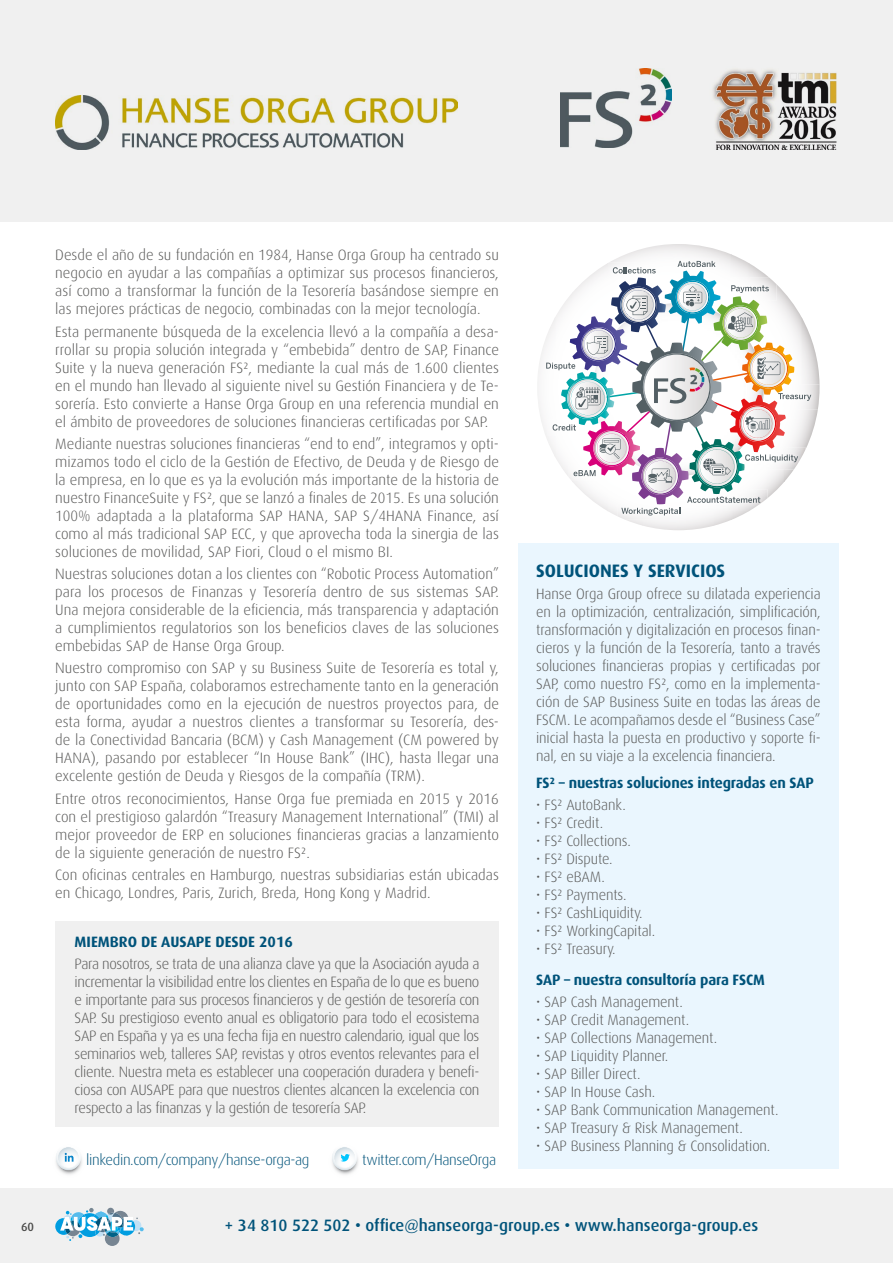
<style>
.page{position:relative;width:893px;height:1263px;background:#fff}
.page>*{position:absolute;margin:0;border:0;box-sizing:border-box;transform-origin:0 0}
.t1{font:700 18px "Dax";color:#00537a}
.t2{font:500 16.5px "Dax";color:#00537a}
.t3{font:300 15px/18px "Dax";letter-spacing:-.01em;color:#575756;text-align:justify}
.t4{font:700 15px "Dax";letter-spacing:-.01em;color:#00537a}
.t5{font:300 15px "Dax";letter-spacing:-.025em;color:#00537a}
.t6{font:500 12px "Dax";color:#4a4a49}
</style>
<div class="page">
<div style="left:519px;top:543px;width:320px;height:625px;background:#eaf6fe"></div>
<div style="left:55px;top:921px;width:444px;height:206px;background:#f0f0f0"></div>
<svg style="left:327px;top:1143px;width:35px;height:35px"></svg>
<svg style="left:332px;top:1145px;width:25px;height:25px"></svg>
<svg style="left:51px;top:1143px;width:35px;height:35px"></svg>
<svg style="left:56px;top:1145px;width:25px;height:25px"></svg>
<div style="left:0;top:1188px;width:893px;height:75px;background:#f0f0f0"></div>
<svg style="left:55px;top:1208px;width:89px;height:38px"></svg>
<div style="left:0;top:0;width:893px;height:221px;background:#f0f0f0"></div>
<img style="left:55px;top:96px;width:402px;height:53px">
<img style="left:713px;top:69px;width:124px;height:80px">
<img style="left:561px;top:68px;width:111px;height:80px">
<img style="left:612px;top:244px;width:119px;height:17px">
<img style="left:731px;top:254px;width:14px;height:7px">
<img style="left:811px;top:338px;width:8px;height:47px">
<img style="left:811px;top:409px;width:7px;height:27px">
<img style="left:714px;top:520px;width:16px;height:6px">
<img style="left:675px;top:258px;width:43px;height:3px">
<svg style="left:818px;top:385px;width:1px;height:23px"></svg>
<svg style="left:546px;top:261px;width:265px;height:259px"></svg>
<p class="t3" style="left:55px;top:246px;width:445px">Desde el año de su fundación en 1984, Hanse Orga Group ha centrado su negocio en ayudar a las compañías a optimizar sus procesos financieros, así como a transformar la función de la Tesorería basándose siempre en las mejores prácticas de negocio, combinadas con la mejor tecnología.</p>
<p class="t3" style="left:55px;top:323px;width:445px">Esta permanente búsqueda de la excelencia llevó a la compañía a desa&shy;rrollar su propia solución integrada y “embebida” dentro de SAP, Finance Suite y la nueva generación FS², mediante la cual más de 1.600 clientes en el mundo han llevado al siguiente nivel su Gestión Financiera y de Te&shy;sorería. Esto convierte a Hanse Orga Group en una referencia mundial en el ámbito de proveedores de soluciones financieras certificadas por SAP.</p>
<p class="t3" style="left:55px;top:435px;width:445px">Mediante nuestras soluciones financieras “end to end”, integramos y opti&shy;mizamos todo el ciclo de la Gestión de Efectivo, de Deuda y de Riesgo de la empresa, en lo que es ya la evolución más importante de la historia de nuestro FinanceSuite y FS², que se lanzó a finales de 2015. Es una solución 100% adaptada a la plataforma SAP HANA, SAP S/4HANA Finance, así como al más tradicional SAP ECC, y que aprovecha toda la sinergia de las soluciones de movilidad, SAP Fiori, Cloud o el mismo BI.</p>
<p class="t3" style="left:55px;top:565px;width:445px">Nuestras soluciones dotan a los clientes con “Robotic Process Automation” para los procesos de Finanzas y Tesorería dentro de sus sistemas SAP.<br>Una mejora considerable de la eficiencia, más transparencia y adaptación a cumplimientos regulatorios son los beneficios claves de las soluciones embebidas SAP de Hanse Orga Group.</p>
<p class="t3" style="left:55px;top:659px;width:445px">Nuestro compromiso con SAP y su Business Suite de Tesorería es total y, junto con SAP España, colaboramos estrechamente tanto en la generación de oportunidades como en la ejecución de nuestros proyectos para, de esta forma, ayudar a nuestros clientes a transformar su Tesorería, des&shy;de la Conectividad Bancaria (BCM) y Cash Management (CM powered by HANA), pasando por establecer “In House Bank” (IHC), hasta llegar una excelente gestión de Deuda y Riesgos de la compañía (TRM).</p>
<p class="t3" style="left:55px;top:790px;width:445px">Entre otros reconocimientos, Hanse Orga fue premiada en 2015 y 2016 con el prestigioso galardón “Treasury Management International” (TMI) al mejor proveedor de ERP en soluciones financieras gracias a lanzamiento de la siguiente generación de nuestro FS².</p>
<p class="t3" style="left:55px;top:866px;width:445px">Con oficinas centrales en Hamburgo, nuestras subsidiarias están ubicadas en Chicago, Londres, Paris, Zurich, Breda, Hong Kong y Madrid.</p>
<p class="t4" style="left:75px;top:933px;width:220px">MIEMBRO DE AUSAPE DESDE 2016</p>
<p class="t3" style="left:75px;top:955px;width:406px">Para nosotros, se trata de una alianza clave ya que la Asociación ayuda a incrementar la visibilidad entre los clientes en España de lo que es bueno e importante para sus procesos financieros y de gestión de tesorería con SAP. Su prestigioso evento anual es obligatorio para todo el ecosistema SAP en España y ya es una fecha fija en nuestro calendario, igual que los seminarios web, talleres SAP, revistas y otros eventos relevantes para el cliente. Nuestra meta es establecer una cooperación duradera y benefi&shy;ciosa con AUSAPE para que nuestros clientes alcancen la excelencia con respecto a las finanzas y la gestión de tesorería SAP.</p>
<p class="t5" style="left:86px;top:1152px;width:225px">linkedin.com/company/hanse-orga-ag</p>
<p class="t5" style="left:362px;top:1152px;width:135px">twitter.com/HanseOrga</p>
<p class="t1" style="left:536px;top:560px;width:191px">SOLUCIONES Y SERVICIOS</p>
<p class="t3" style="left:536px;top:585px;width:286px">Hanse Orga Group ofrece su dilatada experiencia en la optimización, centralización, simplificación, transformación y digitalización en procesos finan&shy;cieros y la función de la Tesorería, tanto a través soluciones financieras propias y certificadas por SAP, como nuestro FS², como en la implementa&shy;ción de SAP Business Suite en todas las áreas de FSCM. Le acompañamos desde el “Business Case” inicial hasta la puesta en productivo y soporte fi&shy;nal, en su viaje a la excelencia financiera.</p>
<p class="t4" style="left:536px;top:774px;width:279px">FS² – nuestras soluciones integradas en SAP</p>
<p class="t3" style="left:536px;top:796px;width:91px">• FS² AutoBank.</p>
<p class="t3" style="left:536px;top:814px;width:69px">• FS² Credit.</p>
<p class="t3" style="left:536px;top:832px;width:96px">• FS² Collections.</p>
<p class="t3" style="left:536px;top:850px;width:78px">• FS² Dispute.</p>
<p class="t3" style="left:536px;top:868px;width:70px">• FS² eBAM.</p>
<p class="t3" style="left:536px;top:886px;width:92px">• FS² Payments.</p>
<p class="t3" style="left:536px;top:904px;width:108px">• FS² CashLiquidity.</p>
<p class="t3" style="left:536px;top:922px;width:121px">• FS² WorkingCapital.</p>
<p class="t3" style="left:536px;top:940px;width:81px">• FS² Treasury.</p>
<p class="t4" style="left:536px;top:971px;width:230px">SAP – nuestra consultoría para FSCM</p>
<p class="t3" style="left:536px;top:993px;width:148px">• SAP Cash Management.</p>
<p class="t3" style="left:536px;top:1011px;width:155px">• SAP Credit Management.</p>
<p class="t3" style="left:536px;top:1029px;width:183px">• SAP Collections Management.</p>
<p class="t3" style="left:536px;top:1047px;width:134px">• SAP Liquidity Planner.</p>
<p class="t3" style="left:536px;top:1065px;width:106px">• SAP Biller Direct.</p>
<p class="t3" style="left:536px;top:1083px;width:121px">• SAP In House Cash.</p>
<p class="t3" style="left:536px;top:1101px;width:244px">• SAP Bank Communication Management.</p>
<p class="t3" style="left:536px;top:1119px;width:208px">• SAP Treasury &amp; Risk Management.</p>
<p class="t3" style="left:536px;top:1137px;width:236px">• SAP Business Planning &amp; Consolidation.</p>
<p class="t6" style="left:21px;top:1220px;width:15px">60</p>
<p class="t2" style="left:224px;top:1216px;width:535px">+ 34 810 522 502 • office@hanseorga-group.es • www.hanseorga-group.es</p>
</div>
